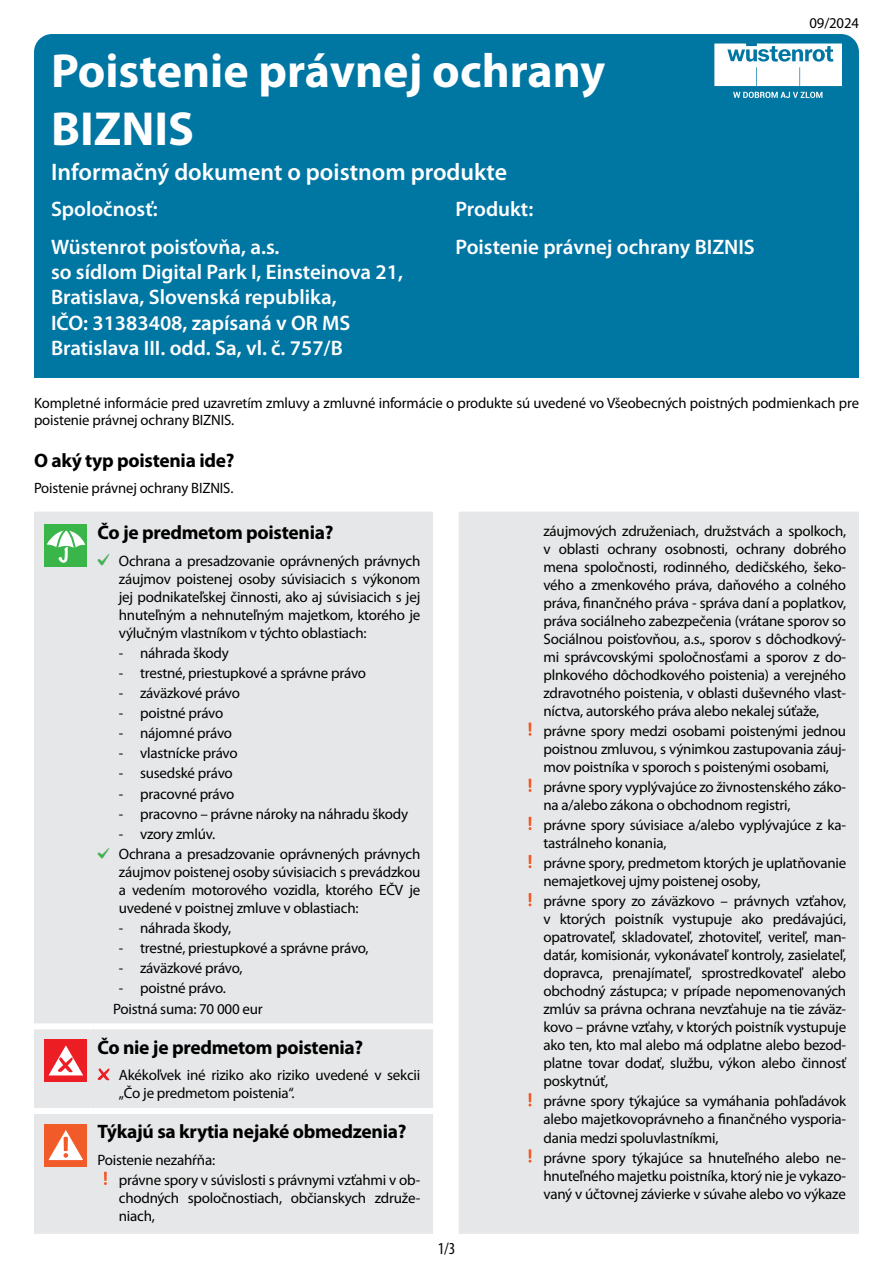
<style>
.page{position:relative;width:893px;height:1263px;background:#fff}
.page>*{position:absolute;margin:0;border:0;box-sizing:border-box;transform-origin:0 0}
.t1{font:700 48px/57.6px "Myriad Pro";color:#fff}
.t2{font:600 24px "Myriad Pro";color:#fff}
.t3{font:600 21px/25.2px "Myriad Pro";color:#fff}
.t4{font:700 19.5px "Myriad Pro";letter-spacing:-.015em;color:#000}
.t5{font:condensed 16.8px "Myriad Pro";color:#000}
.t6{font:15px/18px "Myriad Pro";letter-spacing:-.015em;color:#000}
.s1{font-size:14.7px}
</style>
<div class="page">
<div style="left:34px;top:34px;width:825px;height:344px;background:#0076a3;border-radius:18px"></div>
<div style="left:34px;top:512px;width:825px;height:722px;background:#e6e7e8"></div>
<div style="left:34px;top:1023px;width:59px;height:6px;background:#fff"></div>
<div style="left:93px;top:1023px;width:340px;height:6px;background:#fff"></div>
<div style="left:34px;top:1108px;width:59px;height:6px;background:#fff"></div>
<div style="left:93px;top:1108px;width:340px;height:6px;background:#fff"></div>
<div style="left:45px;top:524px;width:42px;height:43px;background:#39b54a"></div>
<svg style="left:47px;top:530px;width:39px;height:32px"></svg>
<svg style="left:98px;top:554px;width:11px;height:11px"></svg>
<svg style="left:98px;top:847px;width:11px;height:12px"></svg>
<svg style="left:529px;top:722px;width:2px;height:14px"></svg>
<svg style="left:529px;top:779px;width:2px;height:13px"></svg>
<svg style="left:529px;top:817px;width:2px;height:13px"></svg>
<svg style="left:529px;top:855px;width:2px;height:13px"></svg>
<svg style="left:529px;top:893px;width:2px;height:13px"></svg>
<svg style="left:529px;top:1093px;width:2px;height:13px"></svg>
<svg style="left:529px;top:1149px;width:2px;height:13px"></svg>
<div style="left:45px;top:1039px;width:42px;height:43px;background:#ed1d24"></div>
<svg style="left:49px;top:1045px;width:34px;height:30px"></svg>
<svg style="left:98px;top:1068px;width:11px;height:12px"></svg>
<div style="left:45px;top:1124px;width:42px;height:42px;background:#f15a29"></div>
<svg style="left:48px;top:1130px;width:35px;height:30px"></svg>
<svg style="left:104px;top:1172px;width:3px;height:13px"></svg>
<svg style="left:714px;top:44px;width:128px;height:42px;background:#d8eaf0"></svg>
<svg style="left:733px;top:92px;width:89px;height:6px"></svg>
<h1 class="t1" style="left:51px;top:40px;width:556px">Poistenie právnej ochrany<br>BIZNIS</h1>
<h2 class="t2" style="left:51px;top:156px;width:458px">Informačný dokument o poistnom produkte</h2>
<h3 class="t3" style="left:51px;top:189px;width:230px;line-height:38px">Spoločnosť:<br>Wüstenrot poisťovňa, a.s.</h3>
<h3 class="t3" style="left:51px;top:259px;width:354px">so sídlom Digital Park I, Einsteinova 21, Bratislava, Slovenská republika,<br>IČO: 31383408, zapísaná v OR MS Bratislava III. odd. Sa, vl. č. 757/B</h3>
<h3 class="t3" style="left:455px;top:189px;width:301px;line-height:38px">Produkt:<br>Poistenie právnej ochrany BIZNIS</h3>
<p class="t6" style="left:809px;top:14px;width:51px">09/2024</p>
<p class="t6" style="left:34px;top:394px;width:826px;line-height:17.2px">Kompletné informácie pred uzavretím zmluvy a zmluvné informácie o produkte sú uvedené vo Všeobecných poistných podmienkach pre poistenie právnej ochrany BIZNIS.</p>
<h3 class="t4" style="left:34px;top:448px;width:202px">O aký typ poistenia ide?</h3>
<p class="t6" style="left:34px;top:479px;width:201px">Poistenie právnej ochrany BIZNIS.</p>
<h3 class="t4" style="left:98px;top:520px;width:237px">Čo je predmetom poistenia?</h3>
<p class="t6" style="left:119px;top:551px;width:303px;text-align:justify">Ochrana a presadzovanie oprávnených právnych záujmov poistenej osoby súvisiacich s výkonom jej podnikateľskej činnosti, ako aj súvisiacich s jej hnuteľným a nehnuteľným majetkom, ktorého je výlučným vlastníkom v týchto oblastiach:</p>
<p class="t6" style="left:119px;top:643px;width:112px"><span class="s1">-</span> náhrada škody</p>
<p class="t6" style="left:119px;top:663px;width:249px"><span class="s1">-</span> trestné, priestupkové a správne právo</p>
<p class="t6" style="left:119px;top:684px;width:123px"><span class="s1">-</span> záväzkové právo</p>
<p class="t6" style="left:119px;top:704px;width:106px"><span class="s1">-</span> poistné právo</p>
<p class="t6" style="left:119px;top:724px;width:115px"><span class="s1">-</span> nájomné právo</p>
<p class="t6" style="left:119px;top:744px;width:120px"><span class="s1">-</span> vlastnícke právo</p>
<p class="t6" style="left:119px;top:764px;width:115px"><span class="s1">-</span> susedské právo</p>
<p class="t6" style="left:119px;top:784px;width:117px"><span class="s1">-</span> pracovné právo</p>
<p class="t6" style="left:119px;top:804px;width:291px"><span class="s1">-</span> pracovno – právne nároky na náhradu škody</p>
<p class="t6" style="left:119px;top:823px;width:303px;line-height:20.1px"><span class="s1">-</span> vzory zmlúv.<br>Ochrana a presadzovanie oprávnených právnych</p>
<p class="t6" style="left:119px;top:863px;width:303px;text-align:justify">záujmov poistenej osoby súvisiacich s prevádzkou a vedením motorového vozidla, ktorého EČV je uvedené v poistnej zmluve v oblastiach:</p>
<p class="t6" style="left:119px;top:919px;width:114px"><span class="s1">-</span> náhrada škody,</p>
<p class="t6" style="left:119px;top:939px;width:251px"><span class="s1">-</span> trestné, priestupkové a správne právo,</p>
<p class="t6" style="left:119px;top:959px;width:125px"><span class="s1">-</span> záväzkové právo,</p>
<p class="t6" style="left:113px;top:978px;width:151px;line-height:20.1px;text-indent:6px"><span class="s1">-</span> poistné právo.<br>Poistná suma: 70 000 eur</p>
<h3 class="t4" style="left:98px;top:1034px;width:267px">Čo nie je predmetom poistenia?</h3>
<p class="t6" style="left:119px;top:1066px;width:303px">Akékoľvek iné riziko ako riziko uvedené v sekcii „Čo je predmetom poistenia“.</p>
<h3 class="t4" style="left:98px;top:1119px;width:310px">Týkajú sa krytia nejaké obmedzenia?</h3>
<p class="t6" style="left:119px;top:1149px;width:303px;line-height:20.1px;text-indent:-21px">Poistenie nezahŕňa:<br>právne spory v súvislosti s právnymi vzťahmi v ob-</p>
<p class="t6" style="left:119px;top:1189px;width:303px">chodných spoločnostiach, občianskych združe&shy;niach,</p>
<p class="t5" style="left:438px;top:1238px;width:19px">1/3</p>
<p class="t6" style="left:543px;top:521px;width:304px;text-align:justify">záujmových združeniach, družstvách a spolkoch, v oblasti ochrany osobnosti, ochrany dobrého mena spoločnosti, rodinného, dedičského, šeko&shy;vého a zmenkového práva, daňového a colného práva, finančného práva - správa daní a poplatkov, práva sociálneho zabezpečenia (vrátane sporov so Sociálnou poisťovňou, a.s., sporov s dôchodkový&shy;mi správcovskými spoločnosťami a sporov z do&shy;plnkového dôchodkového poistenia) a verejného zdravotného poistenia, v oblasti duševného vlast&shy;níctva, autorského práva alebo nekalej súťaže,</p>
<p class="t6" style="left:543px;top:721px;width:304px;text-align:justify">právne spory medzi osobami poistenými jednou poistnou zmluvou, s výnimkou zastupovania záuj&shy;mov poistníka v sporoch s poistenými osobami,</p>
<p class="t6" style="left:543px;top:778px;width:304px">právne spory vyplývajúce zo živnostenského záko&shy;na a/alebo zákona o obchodnom registri,</p>
<p class="t6" style="left:543px;top:816px;width:304px">právne spory súvisiace a/alebo vyplývajúce z ka&shy;tastrálneho konania,</p>
<p class="t6" style="left:543px;top:854px;width:304px">právne spory, predmetom ktorých je uplatňovanie nemajetkovej ujmy poistenej osoby,</p>
<p class="t6" style="left:543px;top:892px;width:304px;text-align:justify">právne spory zo záväzkovo – právnych vzťahov, v ktorých poistník vystupuje ako predávajúci, opatrovateľ, skladovateľ, zhotoviteľ, veriteľ, man&shy;datár, komisionár, vykonávateľ kontroly, zasielateľ, dopravca, prenajímateľ, sprostredkovateľ alebo obchodný zástupca; v prípade nepomenovaných zmlúv sa právna ochrana nevzťahuje na tie záväz&shy;kovo – právne vzťahy, v ktorých poistník vystupuje ako ten, kto mal alebo má odplatne alebo bezod&shy;platne tovar dodať, službu, výkon alebo činnosť poskytnúť,</p>
<p class="t6" style="left:543px;top:1092px;width:304px;text-align:justify">právne spory týkajúce sa vymáhania pohľadávok alebo majetkovoprávneho a finančného vysporia&shy;dania medzi spoluvlastníkmi,</p>
<p class="t6" style="left:543px;top:1148px;width:304px;text-align:justify">právne spory týkajúce sa hnuteľného alebo ne&shy;hnuteľného majetku poistníka, ktorý nie je vykazo&shy;vaný v účtovnej závierke v súvahe alebo vo výkaze</p>
</div>
